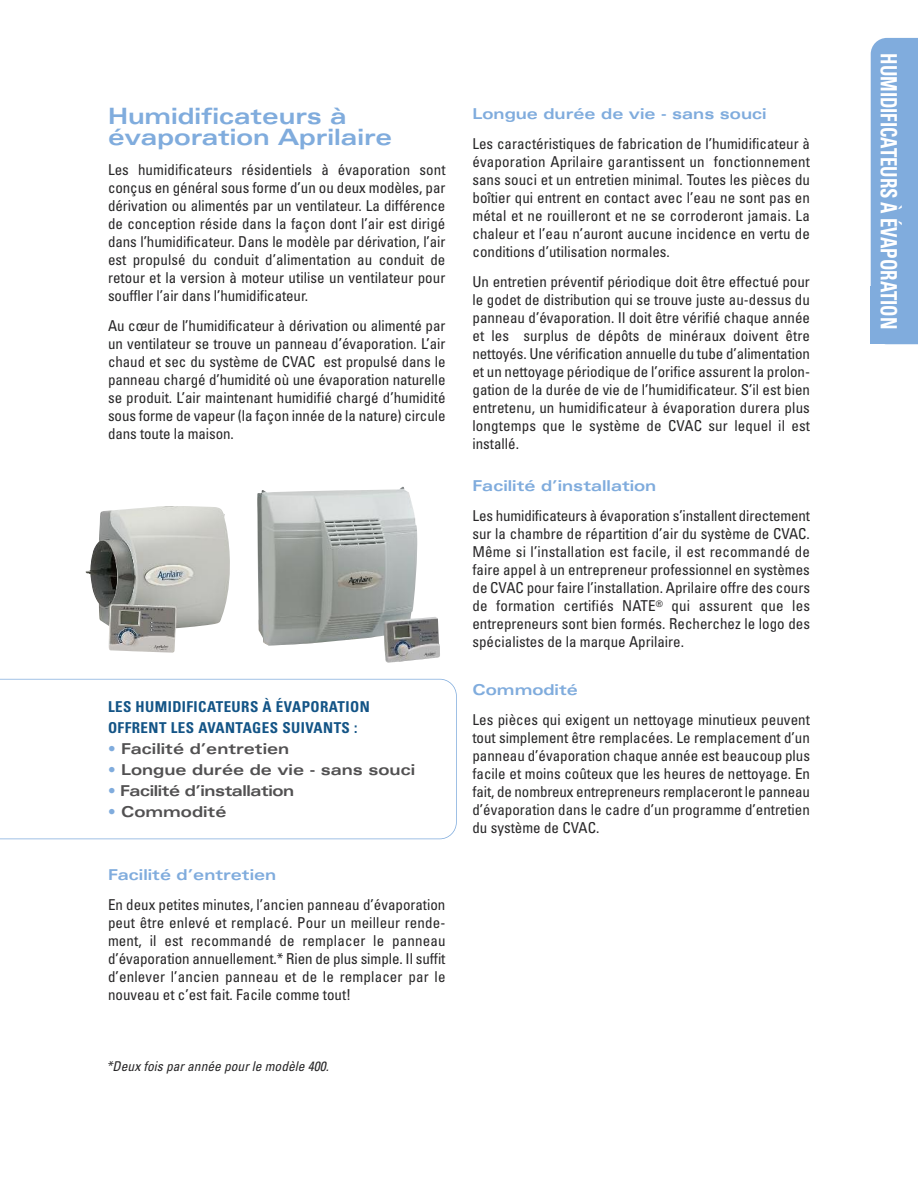
<style>
.page{position:relative;width:918px;height:1188px;background:#fff}
.page>*{position:absolute;margin:0;border:0;box-sizing:border-box;transform-origin:0 0}
.t1{font:700 expanded 22.5px/21px "Univers";color:#80acdd}
.t2{font:700 condensed 22.5px "Univers";color:#fff;scale:.83 1}
.t3{font:condensed 15px/18px "Univers";color:#272627;text-align:justify}
.t4{font:700 expanded 15px "Univers";color:#80acdd}
.t5{font:700 condensed 15px/21px "Univers";letter-spacing:.03em;color:#135486}
.t6{font:700 expanded 15px "Univers";color:#525152}
.t7{font:700 expanded 15px "Univers";letter-spacing:-.03em;color:#525152}
.t8{font:italic condensed 13.5px "Univers";letter-spacing:.005em;color:#272627}
.s1{color:#80acdd}
</style>
<div class="page">
<div style="left:871px;top:38px;width:47px;height:249px;background:#80acdd"></div>
<div style="left:871px;top:287px;width:47px;height:57px;background:#80acdd"></div>
<svg style="left:0;top:679px;width:457px;height:160px"></svg>
<img style="left:86px;top:506px;width:144px;height:147px">
<img style="left:257px;top:487px;width:183px;height:176px">
<h1 class="t1" style="left:108px;top:108px;width:286px">Humidificateurs à évaporation Aprilaire</h1>
<p class="t3" style="left:108px;top:162px;width:339px">Les humidificateurs résidentiels à évaporation sont conçus en général sous forme d’un ou deux modèles, par dérivation ou alimentés par un ventilateur. La différence de conception réside dans la façon dont l’air est dirigé dans l’humidificateur. Dans le modèle par dérivation, l’air est propulsé du conduit d’alimentation au conduit de retour et la version à moteur utilise un ventilateur pour souffler l’air dans l’humidificateur.</p>
<p class="t3" style="left:108px;top:318px;width:339px">Au cœur de l’humidificateur à dérivation ou alimenté par un ventilateur se trouve un panneau d’évaporation. L’air chaud et sec du système de CVAC est propulsé dans le panneau chargé d’humidité où une évaporation naturelle se produit. L’air maintenant humidifié chargé d’humidité sous forme de vapeur (la façon innée de la nature) circule dans toute la maison.</p>
<p class="t5" style="left:108px;top:698px;width:263px">LES HUMIDIFICATEURS À ÉVAPORATION<br>OFFRENT LES AVANTAGES SUIVANTS :</p>
<p class="t6" style="left:108px;top:743px;width:183px"><span class="s1">•</span> Facilité d’entretien</p>
<p class="t6" style="left:108px;top:764px;width:309px"><span class="s1">•</span> Longue durée de vie - sans souci</p>
<p class="t7" style="left:108px;top:785px;width:188px"><span class="s1">•</span> Facilité d’installation</p>
<p class="t6" style="left:108px;top:806px;width:120px"><span class="s1">•</span> Commodité</p>
<p class="t4" style="left:108px;top:869px;width:170px">Facilité d’entretien</p>
<p class="t3" style="left:108px;top:897px;width:339px">En deux petites minutes, l’ancien panneau d’évaporation peut être enlevé et remplacé. Pour un meilleur rende&shy;ment, il est recommandé de remplacer le panneau d’évaporation annuellement.* Rien de plus simple. Il suffit d’enlever l’ancien panneau et de le remplacer par le nouveau et c’est fait. Facile comme tout!</p>
<p class="t8" style="left:106px;top:1061px;width:224px">*Deux fois par année pour le modèle 400.</p>
<p class="t4" style="left:472px;top:108px;width:296px">Longue durée de vie - sans souci</p>
<p class="t3" style="left:472px;top:136px;width:339px">Les caractéristiques de fabrication de l’humidificateur à évaporation Aprilaire garantissent un fonctionnement sans souci et un entretien minimal. Toutes les pièces du boîtier qui entrent en contact avec l’eau ne sont pas en métal et ne rouilleront et ne se corroderont jamais. La chaleur et l’eau n’auront aucune incidence en vertu de conditions d’utilisation normales.</p>
<p class="t3" style="left:472px;top:274px;width:339px">Un entretien préventif périodique doit être effectué pour le godet de distribution qui se trouve juste au-dessus du panneau d’évaporation. Il doit être vérifié chaque année et les surplus de dépôts de minéraux doivent être nettoyés. Une vérification annuelle du tube d’alimentation et un nettoyage périodique de l’orifice assurent la prolon&shy;gation de la durée de vie de l’humidificateur. S’il est bien entretenu, un humidificateur à évaporation durera plus longtemps que le système de CVAC sur lequel il est installé.</p>
<p class="t4" style="left:472px;top:480px;width:185px">Facilité d’installation</p>
<p class="t3" style="left:472px;top:508px;width:339px">Les humidificateurs à évaporation s’installent directement sur la chambre de répartition d’air du système de CVAC.<br>Même si l’installation est facile, il est recommandé de faire appel à un entrepreneur professionnel en systèmes de CVAC pour faire l’installation. Aprilaire offre des cours de formation certifiés NATE<sup>®</sup> qui assurent que les entrepreneurs sont bien formés. Recherchez le logo des spécialistes de la marque Aprilaire.</p>
<p class="t4" style="left:472px;top:684px;width:107px">Commodité</p>
<p class="t3" style="left:472px;top:712px;width:339px">Les pièces qui exigent un nettoyage minutieux peuvent tout simplement être remplacées. Le remplacement d’un panneau d’évaporation chaque année est beaucoup plus facile et moins coûteux que les heures de nettoyage. En fait, de nombreux entrepreneurs remplaceront le panneau d’évaporation dans le cadre d’un programme d’entretien du système de CVAC.</p>
<h1 class="t2" style="left:897px;top:53px;width:334px;rotate:90deg">HUMIDIFICATEURS À ÉVAPORATION</h1>
</div>
